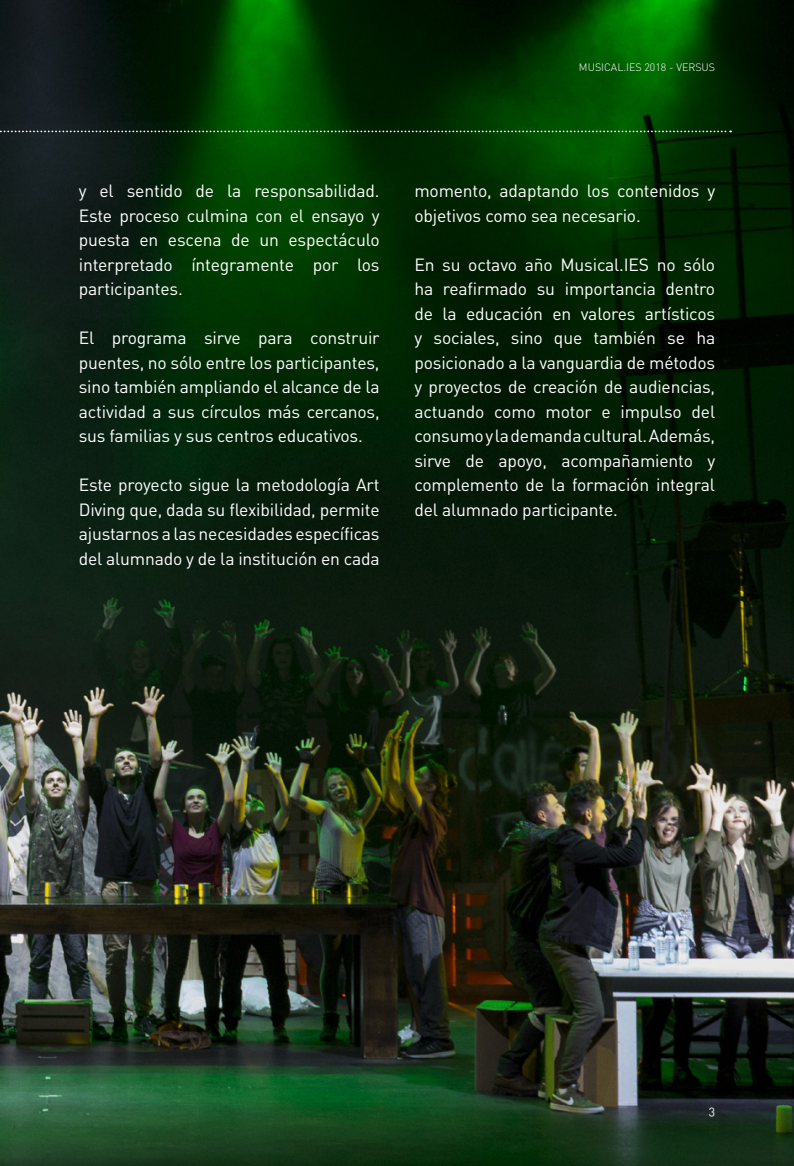
<style>
.page{position:relative;width:794px;height:1166px;background:#fff}
.page>*{position:absolute;margin:0;border:0;box-sizing:border-box;transform-origin:0 0}
.t1{font:17.5px/24.5px "DIN";letter-spacing:-.01em;color:#fff;text-align:justify}
.t2{font:12.25px "DIN Regular Alternate";color:#fff}
.t3{font:300 10.67px "DIN Pro";color:#fff}
</style>
<div class="page">
<img style="left:0;top:0;width:794px;height:1166px">
<svg style="left:0;top:131px;width:731px;height:1px"></svg>
<p class="t3" style="left:579px;top:60px;width:138px">MUSICAL.IES 2018 - VERSUS</p>
<p class="t1" style="left:79px;top:178px;width:302px">y el sentido de la responsabilidad.<br>Este proceso culmina con el ensayo y puesta en escena de un espectáculo interpretado íntegramente por los participantes.</p>
<p class="t1" style="left:79px;top:325px;width:302px">El programa sirve para construir puentes, no sólo entre los participantes, sino también ampliando el alcance de la actividad a sus círculos más cercanos, sus familias y sus centros educativos.</p>
<p class="t1" style="left:79px;top:472px;width:302px">Este proyecto sigue la metodología Art Diving que, dada su flexibilidad, permite ajustarnos a las necesidades específicas del alumnado y de la institución en cada</p>
<p class="t1" style="left:414px;top:178px;width:302px">momento, adaptando los contenidos y objetivos como sea necesario.</p>
<p class="t1" style="left:414px;top:252px;width:302px">En su octavo año Musical.IES no sólo ha reafirmado su importancia dentro de la educación en valores artísticos y sociales, sino que también se ha posicionado a la vanguardia de métodos y proyectos de creación de audiencias, actuando como motor e impulso del consumo y la demanda cultural. Además, sirve de apoyo, acompañamiento y complemento de la formación integral del alumnado participante.</p>
<p class="t2" style="left:709px;top:1103px;width:8px">3</p>
</div>
